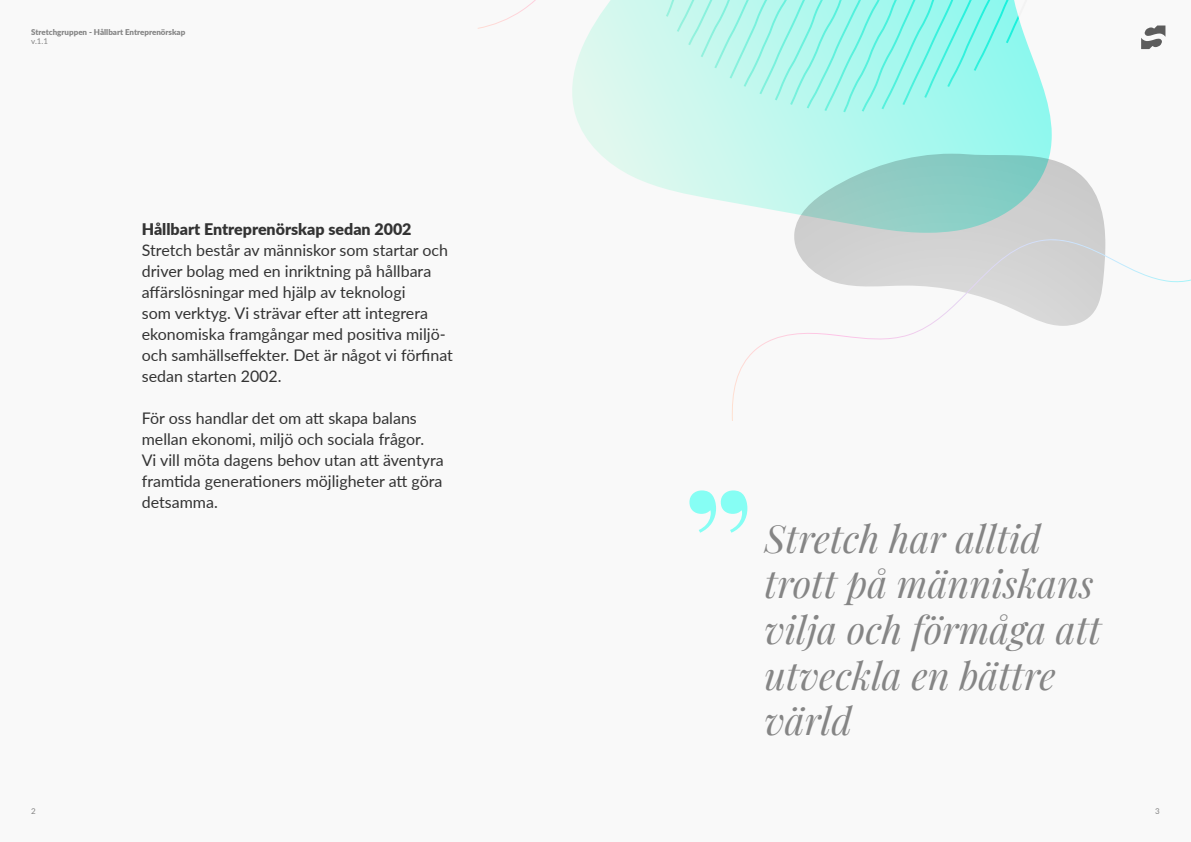
<style>
.page{position:relative;width:1191px;height:842px;background:#f9f9f9}
.page>*{position:absolute;margin:0;border:0;box-sizing:border-box;transform-origin:0 0}
.t1{font:italic 38px/45.6px "Playfair Display";color:#858585}
.t2{font:16px/21px "Lato";color:#333}
.t3{font:900 16px "Lato";color:#333}
.t4{font:900 8px "Lato";color:#858585}
.t5{font:8px "Lato";color:#858585}
</style>
<div class="page">
<svg style="left:1141px;top:26px;width:24px;height:23px"></svg>
<svg style="left:572px;top:0;width:479px;height:214px"></svg>
<svg style="left:794px;top:154px;width:311px;height:85px;background:#abd4cf"></svg>
<svg style="left:666px;top:0;width:385px;height:112px;background:#aaf7ed"></svg>
<svg style="left:478px;top:0;width:58px;height:29px"></svg>
<svg style="left:732px;top:239px;width:459px;height:182px"></svg>
<svg style="left:689px;top:490px;width:58px;height:43px"></svg>
<p class="t4" style="left:31px;top:26px;width:156px">Stretchgruppen - Hållbart Entreprenörskap</p>
<p class="t5" style="left:31px;top:36px;width:18px">v.1.1</p>
<p class="t3" style="left:142px;top:218px;width:271px">Hållbart Entreprenörskap sedan 2002</p>
<p class="t2" style="left:142px;top:239px;width:313px">Stretch består av människor som startar och driver bolag med en inriktning på hållbara affärslösningar med hjälp av teknologi<br>som verktyg. Vi strävar efter att integrera ekonomiska framgångar med positiva miljö&shy;och samhällseffekter. Det är något vi förfinat sedan starten 2002.</p>
<p class="t2" style="left:142px;top:407px;width:303px">För oss handlar det om att skapa balans mellan ekonomi, miljö och sociala frågor.<br>Vi vill möta dagens behov utan att äventyra framtida generationers möjligheter att göra detsamma.</p>
<p class="t1" style="left:764px;top:513px;width:338px">Stretch har alltid trott på människans vilja och förmåga att utveckla en bättre värld</p>
<p class="t5" style="left:31px;top:805px;width:6px">2</p>
<p class="t5" style="left:1155px;top:805px;width:6px">3</p>
</div>
